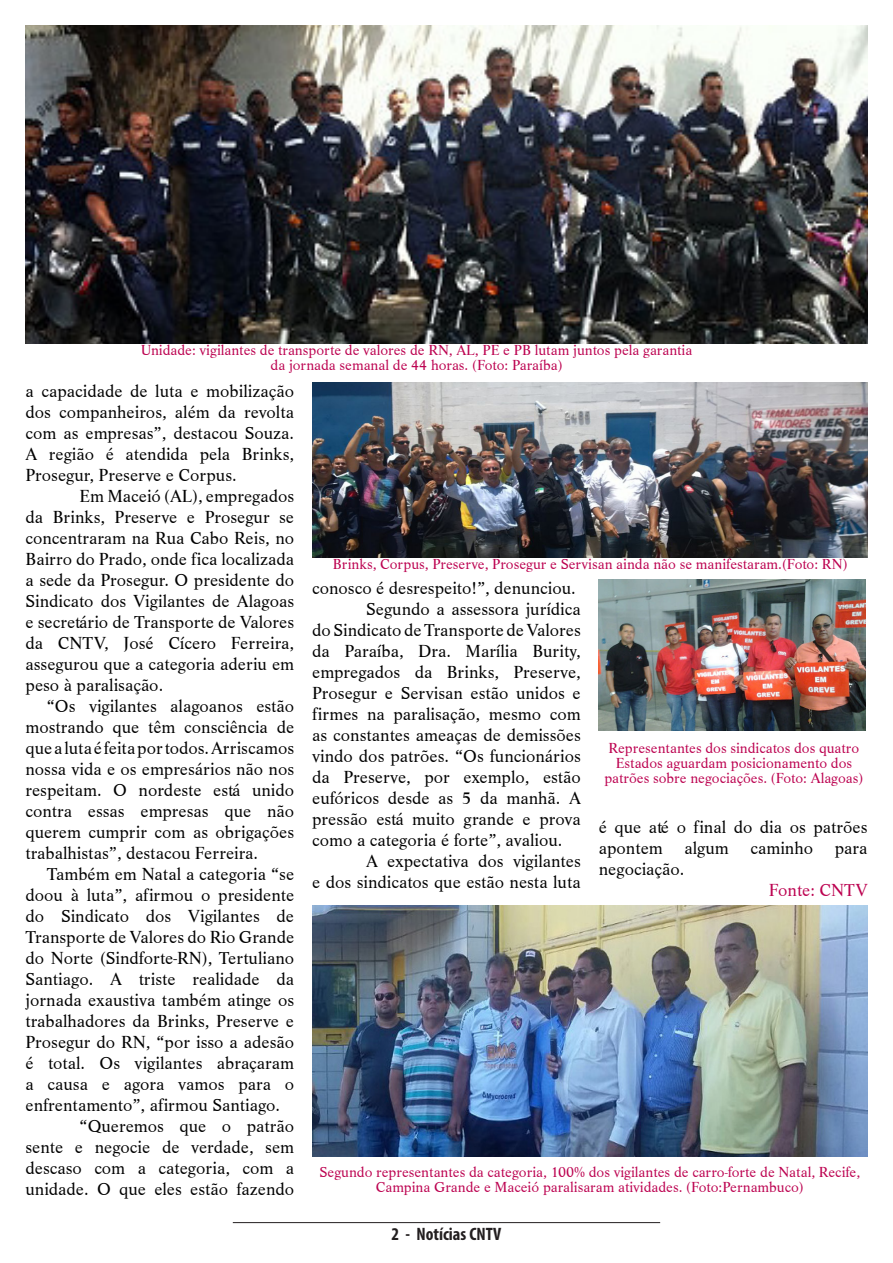
<style>
.page{position:relative;width:893px;height:1263px;background:#fff}
.page>*{position:absolute;margin:0;border:0;box-sizing:border-box;transform-origin:0 0}
.t1{font:18px/21px "Life T";color:#000;text-align:justify}
.t2{font:700 condensed 18px "Myriad Pro";color:#231f20}
.t3{font:18px "Life T";color:#bc0250}
.t4{font:15px/15px "Life T";color:#bc0250;text-align:center}
</style>
<div class="page">
<hr style="left:233px;top:1222px;width:427px;height:1px;background:#231f20">
<img style="left:26px;top:26px;width:841px;height:317px">
<img style="left:312px;top:906px;width:555px;height:251px">
<img style="left:599px;top:580px;width:266px;height:151px">
<img style="left:312px;top:383px;width:555px;height:174px">
<p class="t4" style="left:141px;top:342px;width:553px">Unidade: vigilantes de transporte de valores de RN, AL, PE e PB lutam juntos pela garantia da jornada semanal de 44 horas. (Foto: Paraíba)</p>
<p class="t1" style="left:26px;top:380px;width:270px">a capacidade de luta e mobilização dos companheiros, além da revolta com as empresas”, destacou Souza.<br>A região é atendida pela Brinks, Prosegur, Preserve e Corpus.</p>
<p class="t1" style="left:26px;top:485px;width:270px;text-indent:54px">Em Maceió (AL), empregados da Brinks, Preserve e Prosegur se concentraram na Rua Cabo Reis, no Bairro do Prado, onde fica localizada a sede da Prosegur. O presidente do Sindicato dos Vigilantes de Alagoas e secretário de Transporte de Valores da CNTV, José Cícero Ferreira, assegurou que a categoria aderiu em peso à paralisação.</p>
<p class="t1" style="left:26px;top:695px;width:270px;text-indent:21px">“Os vigilantes alagoanos estão mostrando que têm consciência de que a luta é feita por todos. Arriscamos nossa vida e os empresários não nos respeitam. O nordeste está unido contra essas empresas que não querem cumprir com as obrigações trabalhistas”, destacou Ferreira.</p>
<p class="t1" style="left:26px;top:863px;width:270px;text-indent:21px">Também em Natal a categoria “se doou à luta”, afirmou o presidente do Sindicato dos Vigilantes de Transporte de Valores do Rio Grande do Norte (Sindforte-RN), Tertuliano Santiago. A triste realidade da jornada exaustiva também atinge os trabalhadores da Brinks, Preserve e Prosegur do RN, “por isso a adesão é total. Os vigilantes abraçaram a causa e agora vamos para o enfrentamento”, afirmou Santiago.</p>
<p class="t1" style="left:26px;top:1115px;width:270px;text-indent:54px">“Queremos que o patrão sente e negocie de verdade, sem descaso com a categoria, com a unidade. O que eles estão fazendo</p>
<p class="t4" style="left:333px;top:556px;width:516px">Brinks, Corpus, Preserve, Prosegur e Servisan ainda não se manifestaram.(Foto: RN)</p>
<p class="t1" style="left:312px;top:577px;width:265px">conosco é desrespeito!”, denunciou.</p>
<p class="t1" style="left:312px;top:598px;width:270px;text-indent:54px">Segundo a assessora jurídica do Sindicato de Transporte de Valores da Paraíba, Dra. Marília Burity, empregados da Brinks, Preserve, Prosegur e Servisan estão unidos e firmes na paralisação, mesmo com as constantes ameaças de demissões vindo dos patrões. “Os funcionários da Preserve, por exemplo, estão eufóricos desde as 5 da manhã. A pressão está muito grande e prova como a categoria é forte”, avaliou.</p>
<p class="t1" style="left:312px;top:850px;width:270px;text-align:right">A expectativa dos vigilantes<br>e dos sindicatos que estão nesta luta</p>
<p class="t4" style="left:604px;top:740px;width:260px">Representantes dos sindicatos dos quatro<br>Estados aguardam posicionamento dos patrões sobre negociações. (Foto: Alagoas)</p>
<p class="t1" style="left:599px;top:817px;width:270px">é que até o final do dia os patrões apontem algum caminho para negociação.</p>
<p class="t3" style="left:769px;top:880px;width:100px">Fonte: CNTV</p>
<p class="t4" style="left:319px;top:1164px;width:542px">Segundo representantes da categoria, 100% dos vigilantes de carro-forte de Natal, Recife,<br>Campina Grande e Maceió paralisaram atividades. (Foto:Pernambuco)</p>
<p class="t2" style="left:392px;top:1223px;width:111px">2 - Notícias CNTV</p>
</div>
